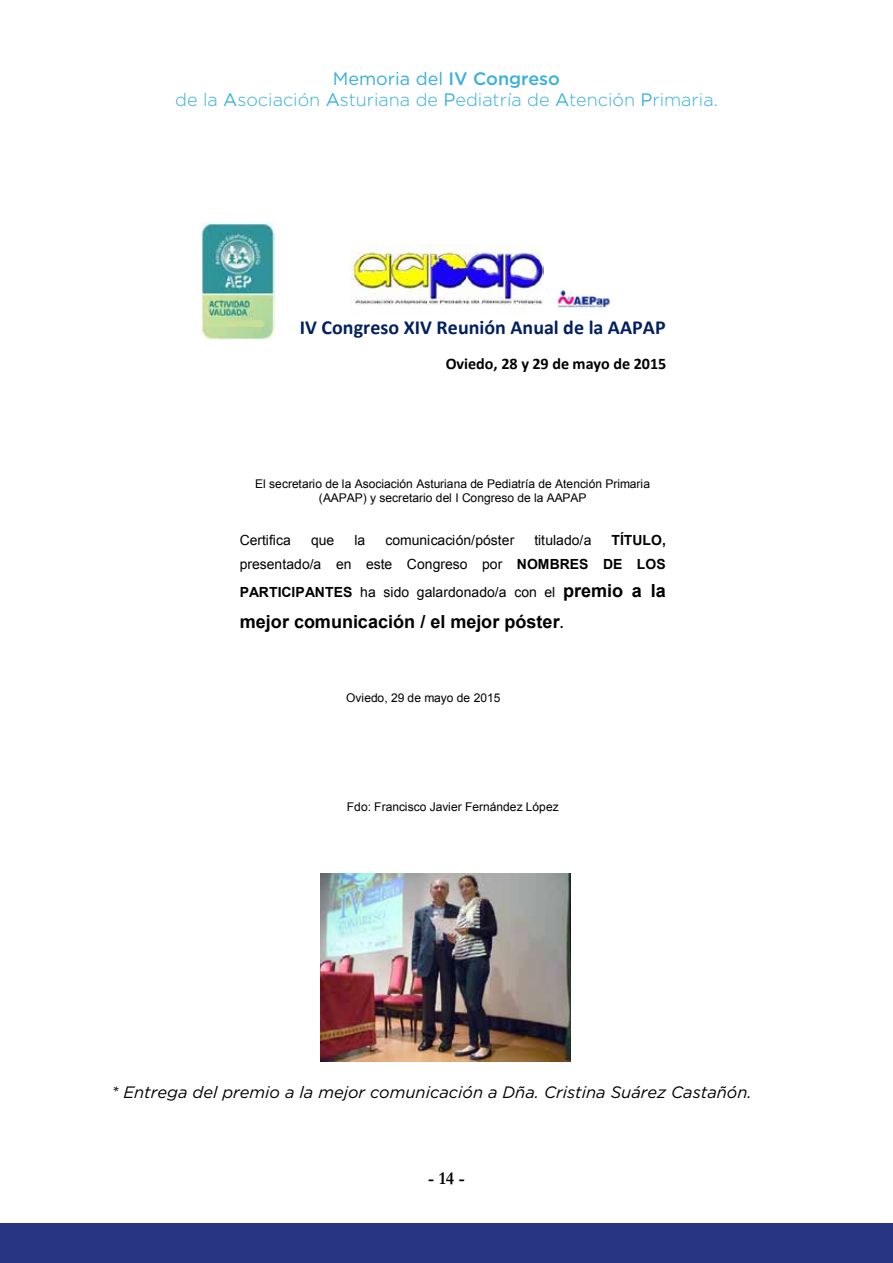
<style>
.page{position:relative;width:893px;height:1263px;background:#fff}
.page>*{position:absolute;margin:0;border:0;box-sizing:border-box;transform-origin:0 0}
.t1{font:700 19.95px "Calibri";color:#002060}
.t2{font:300 18px/21.6px "Gotham";color:#39b0dd;text-align:center}
.t3{font:700 18px "Arial";letter-spacing:.005em;color:#000}
.t4{font:700 18px "Garamond";color:#000}
.t5{font:italic 16.5px "Gotham";color:#000}
.t6{font:700 16.05px "Calibri";color:#000}
.t7{font:13.95px/24.3px "Arial";color:#000;text-align:right}
.t8{font:12px/14px "Arial";letter-spacing:.005em;color:#000;text-align:center}
.s1{font-weight:400}
.s2{font-weight:500}
.s3{font-weight:700}
.s4{font-weight:700;font-size:18px}
.s5{font-size:13.95px}
</style>
<div class="page">
<div style="left:0;top:1223px;width:893px;height:40px;background:#283583"></div>
<img style="left:202px;top:223px;width:73px;height:116px">
<img style="left:557px;top:290px;width:55px;height:18px">
<img style="left:351px;top:245px;width:192px;height:60px">
<img style="left:320px;top:873px;width:251px;height:188px">
<h2 class="t2" style="left:175px;top:67px;width:544px"><span class="s1">Memoria del</span> <span class="s2">IV Congreso<br></span>de la <span class="s1">A</span>sociación <span class="s1">A</span>sturiana de <span class="s1">P</span>ediatría de <span class="s1">A</span>tención <span class="s1">P</span>rimaria.</h2>
<h1 class="t1" style="left:300px;top:315px;width:367px">IV Congreso XIV Reunión Anual de la AAPAP</h1>
<h3 class="t6" style="left:446px;top:353px;width:222px">Oviedo, 28 y 29 de mayo de 2015</h3>
<p class="t8" style="left:255px;top:476px;width:397px">El secretario de la Asociación Asturiana de Pediatría de Atención Primaria (AAPAP) y secretario del I Congreso de la AAPAP</p>
<p class="t7" style="left:240px;top:527px;width:53px">Certifica</p>
<p class="t7" style="left:311px;top:527px;width:25px">que</p>
<p class="t7" style="left:354px;top:527px;width:12px">la</p>
<p class="t7" style="left:385px;top:527px;width:130px">comunicación/póster</p>
<p class="t7" style="left:534px;top:527px;width:59px">titulado/a</p>
<p class="t7" style="left:240px;top:527px;width:428px"><span class="s3">TÍTULO,<br></span>presentado/a en este Congreso por <span class="s3">NOMBRES DE LOS</span></p>
<p class="t7" style="left:240px;top:580px;width:428px"><span class="s3">PARTICIPANTES</span> ha sido galardonado/a con el <span class="s4">premio a la</span></p>
<h2 class="t3" style="left:240px;top:609px;width:326px">mejor comunicación / el mejor póster<span class="s5">.</span></h2>
<p class="t8" style="left:346px;top:691px;width:156px">Oviedo, 29 de mayo de 2015</p>
<p class="t8" style="left:347px;top:800px;width:213px">Fdo: Francisco Javier Fernández López</p>
<h3 class="t5" style="left:111px;top:1081px;width:642px">* Entrega del premio a la mejor comunicación a Dña. Cristina Suárez Castañón.</h3>
<h2 class="t4" style="left:428px;top:1166px;width:38px">- 14 -</h2>
</div>
